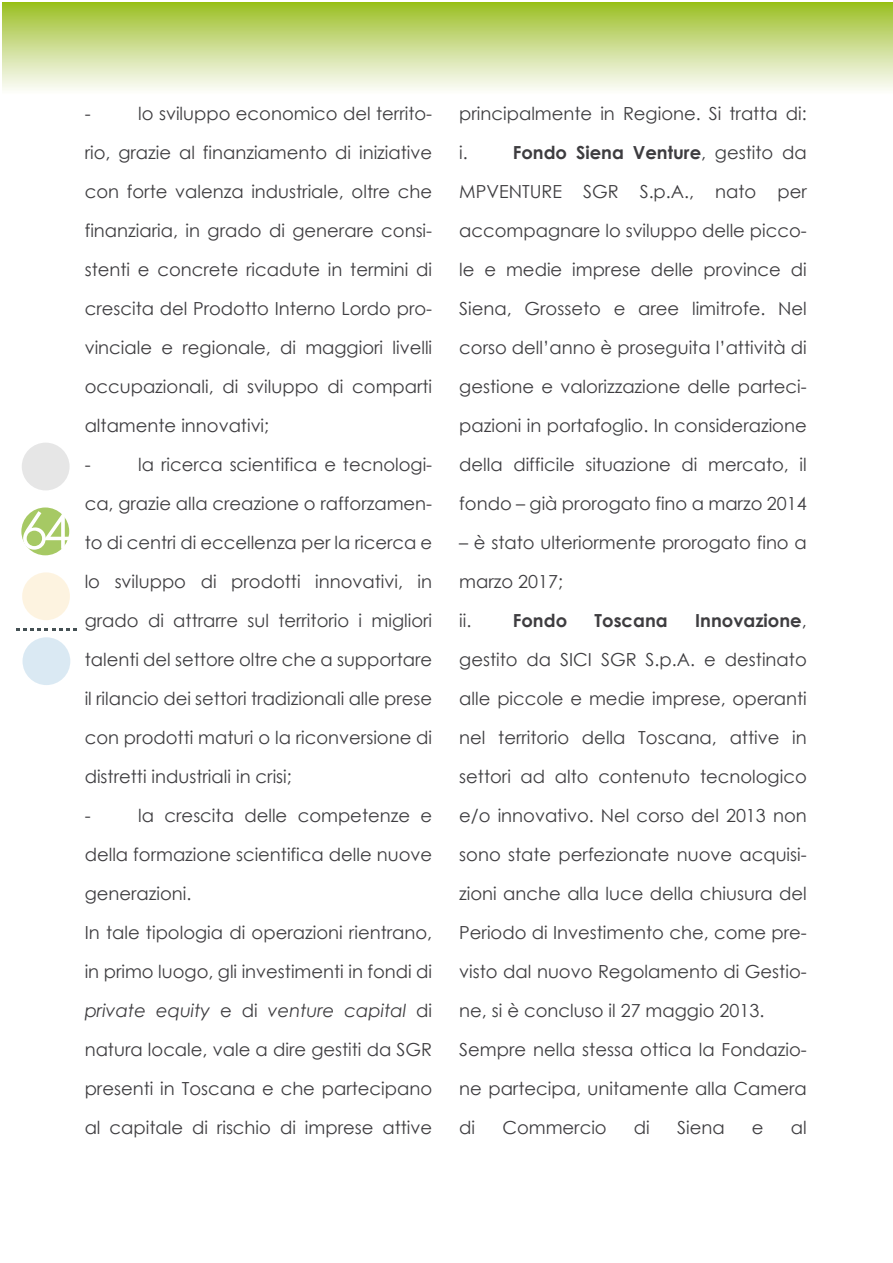
<style>
.page{position:relative;width:893px;height:1263px;background:#fff}
.page>*{position:absolute;margin:0;border:0;box-sizing:border-box;transform-origin:0 0}
.t1{font:51px "Century Gothic";color:#fff}
.t2{font:18px/39px "Century Gothic";color:#3e3d40}
.t3{font:700 18px "Century Gothic";color:#3e3d40}
.s1{font-style:italic}
.s2{font-weight:700}
</style>
<div class="page">
<div style="left:3px;top:2px;width:890px;height:93px;background:linear-gradient(to bottom,#9bbf25,#fff)"></div>
<div style="left:21px;top:507px;width:48px;height:48px;background:#a6c964;border-radius:50%"></div>
<div style="left:23px;top:637px;width:47px;height:48px;background:#dae9f3;border-radius:50%"></div>
<div style="left:22px;top:572px;width:48px;height:48px;background:#fdf3e0;border-radius:50%"></div>
<div style="left:22px;top:443px;width:48px;height:47px;background:#e6e6e6;border-radius:50%"></div>
<svg style="left:16px;top:628px;width:61px;height:3px"></svg>
<p class="t1" style="left:20px;top:495px;width:52px">64</p>
<p class="t2" style="left:85px;top:93px;width:349px;text-indent:54px">lo sviluppo economico del territo&shy;rio, grazie al finanziamento di iniziative con forte valenza industriale, oltre che finanziaria, in grado di generare consi&shy;stenti e concrete ricadute in termini di crescita del Prodotto Interno Lordo pro&shy;vinciale e regionale, di maggiori livelli occupazionali, di sviluppo di comparti altamente innovativi;<br>-</p>
<p class="t2" style="left:85px;top:93px;width:7px">-</p>
<p class="t2" style="left:85px;top:444px;width:349px;text-indent:54px">la ricerca scientifica e tecnologi&shy;ca, grazie alla creazione o rafforzamen&shy;to di centri di eccellenza per la ricerca e lo sviluppo di prodotti innovativi, in grado di attrarre sul territorio i migliori talenti del settore oltre che a supportare il rilancio dei settori tradizionali alle prese con prodotti maturi o la riconversione di distretti industriali in crisi;<br>-</p>
<p class="t2" style="left:85px;top:795px;width:349px;text-indent:54px">la crescita delle competenze e della formazione scientifica delle nuove generazioni.<br>In tale tipologia di operazioni rientrano, in primo luogo, gli investimenti in fondi di <span class="s1">private equity</span> e di <span class="s1">venture capital</span> di natura locale, vale a dire gestiti da SGR presenti in Toscana e che partecipano al capitale di rischio di imprese attive</p>
<p class="t2" style="left:459px;top:93px;width:349px">principalmente in Regione. Si tratta di: i.</p>
<p class="t2" style="left:459px;top:132px;width:349px;text-align:justify;text-indent:54px"><span class="s2">Fondo Siena Venture</span>, gestito da MPVENTURE SGR S.p.A., nato per accompagnare lo sviluppo delle picco&shy;le e medie imprese delle province di Siena, Grosseto e aree limitrofe. Nel corso dell’anno è proseguita l’attività di gestione e valorizzazione delle parteci&shy;pazioni in portafoglio. In considerazione della difficile situazione di mercato, il fondo – già prorogato fino a marzo 2014</p>
<p class="t2" style="left:459px;top:523px;width:349px">– è stato ulteriormente prorogato fino a marzo 2017;<br>ii. <span class="s2">Fondo</span></p>
<p class="t2" style="left:459px;top:600px;width:349px;text-indent:236px"><span class="s2">Innovazione</span>, gestito da SICI SGR S.p.A. e destinato alle piccole e medie imprese, operanti nel territorio della Toscana, attive in settori ad alto contenuto tecnologico e/o innovativo. Nel corso del 2013 non sono state perfezionate nuove acquisi&shy;zioni anche alla luce della chiusura del Periodo di Investimento che, come pre&shy;visto dal nuovo Regolamento di Gestio&shy;ne, si è concluso il 27 maggio 2013.<br>Sempre nella stessa ottica la Fondazio&shy;ne partecipa, unitamente alla Camera di</p>
<p class="t3" style="left:595px;top:606px;width:75px">Toscana</p>
<p class="t2" style="left:502px;top:1107px;width:106px">Commercio</p>
<p class="t2" style="left:634px;top:1107px;width:17px">di</p>
<p class="t2" style="left:677px;top:1107px;width:49px">Siena</p>
<p class="t2" style="left:752px;top:1107px;width:13px">e</p>
<p class="t2" style="left:791px;top:1107px;width:17px">al</p>
</div>
